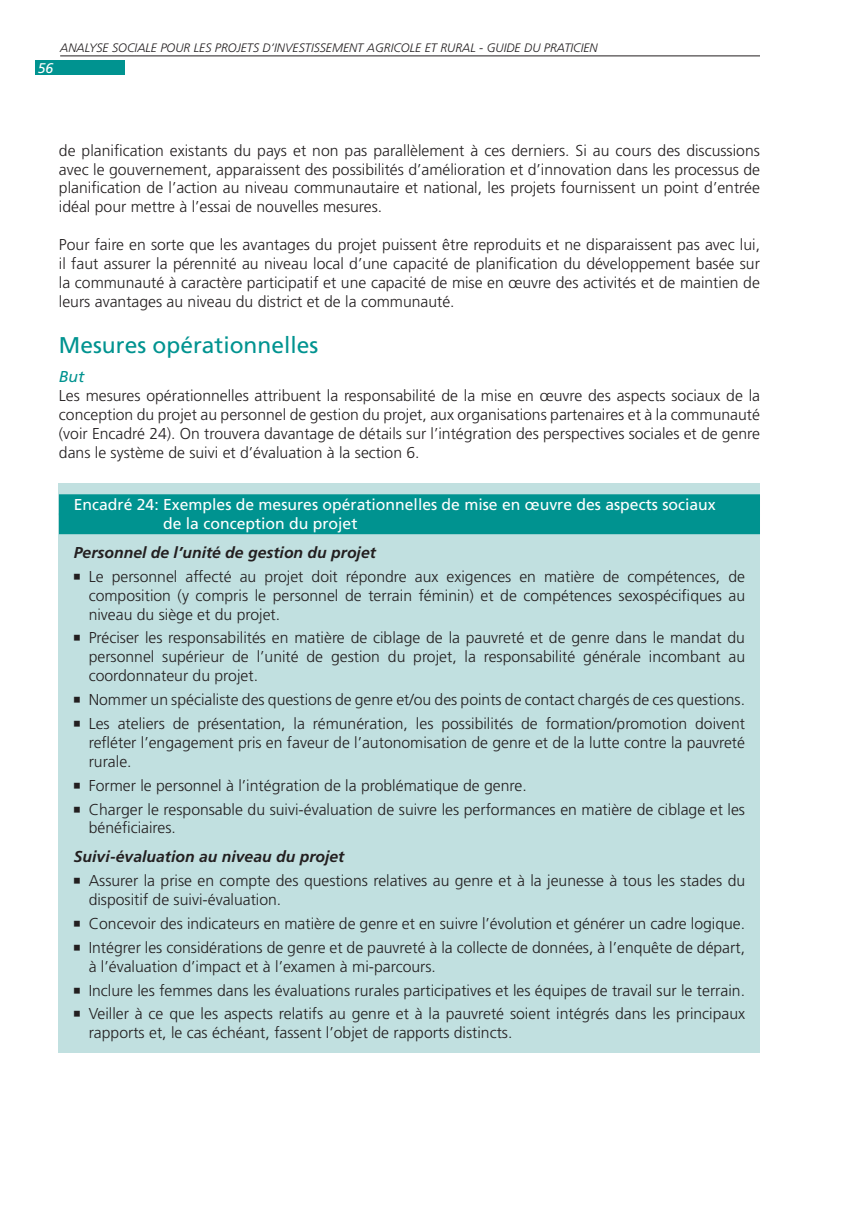
<style>
.page{position:relative;width:845px;height:1212px;background:#fff}
.page>*{position:absolute;margin:0;border:0;box-sizing:border-box;transform-origin:0 0}
.t1{font:22.75px "Frutiger LT Std";color:#009390}
.t2{font:300 15.75px/18.9px "Frutiger LT Std";color:#231f20}
.t3{font:15.75px/18.9px "Frutiger LT Std";color:#fff}
.t4{font:italic 700 15.75px "Frutiger LT Std";color:#231f20}
.t5{font:italic 15.75px "Frutiger LT Std";color:#009390}
.t6{font:italic 14px "Frutiger LT Std";color:#fff}
.t7{font:italic 300 12.25px "Frutiger LT Std";color:#231f20}
</style>
<div class="page">
<div style="left:35px;top:60px;width:90px;height:15px;background:#009390"></div>
<hr style="left:60px;top:55px;width:700px;height:1px;background:#231f20">
<div style="left:59px;top:483px;width:701px;height:570px;background:#c1e0e0"></div>
<div style="left:59px;top:494px;width:701px;height:21px;background:#009390"></div>
<div style="left:59px;top:513px;width:701px;height:21px;background:#009390"></div>
<p class="t7" style="left:60px;top:42px;width:539px">ANALYSE SOCIALE POUR LES PROJETS D’INVESTISSEMENT AGRICOLE ET RURAL - GUIDE DU PRATICIEN</p>
<p class="t6" style="left:38px;top:61px;width:17px">56</p>
<p class="t2" style="left:59px;top:142px;width:702px;text-align:justify">de planification existants du pays et non pas parallèlement à ces derniers. Si au cours des discussions avec le gouvernement, apparaissent des possibilités d’amélioration et d’innovation dans les processus de planification de l’action au niveau communautaire et national, les projets fournissent un point d’entrée idéal pour mettre à l’essai de nouvelles mesures.</p>
<p class="t2" style="left:59px;top:236px;width:702px;text-align:justify">Pour faire en sorte que les avantages du projet puissent être reproduits et ne disparaissent pas avec lui, il faut assurer la pérennité au niveau local d’une capacité de planification du développement basée sur la communauté à caractère participatif et une capacité de mise en œuvre des activités et de maintien de leurs avantages au niveau du district et de la communauté.</p>
<h1 class="t1" style="left:59px;top:334px;width:261px">Mesures opérationnelles</h1>
<p class="t5" style="left:59px;top:369px;width:27px">But</p>
<p class="t2" style="left:59px;top:387px;width:702px;text-align:justify">Les mesures opérationnelles attribuent la responsabilité de la mise en œuvre des aspects sociaux de la conception du projet au personnel de gestion du projet, aux organisations partenaires et à la communauté (voir Encadré 24). On trouvera davantage de détails sur l’intégration des perspectives sociales et de genre dans le système de suivi et d’évaluation à la section 6.</p>
<p class="t3" style="left:163px;top:496px;width:554px;text-indent:-89px">Encadré 24: Exemples de mesures opérationnelles de mise en œuvre des aspects sociaux de la conception du projet</p>
<p class="t4" style="left:74px;top:545px;width:303px">Personnel de l’unité de gestion du projet</p>
<p class="t2" style="left:89px;top:568px;width:658px;text-align:justify">Le personnel affecté au projet doit répondre aux exigences en matière de compétences, de composition (y compris le personnel de terrain féminin) et de compétences sexospécifiques au niveau du siège et du projet.</p>
<p class="t2" style="left:89px;top:629px;width:658px;text-align:justify">Préciser les responsabilités en matière de ciblage de la pauvreté et de genre dans le mandat du personnel supérieur de l’unité de gestion du projet, la responsabilité générale incombant au coordonnateur du projet.</p>
<p class="t2" style="left:89px;top:688px;width:658px;line-height:23.8px">Nommer un spécialiste des questions de genre et/ou des points de contact chargés de ces questions.<br>Les ateliers de présentation, la rémunération, les possibilités de formation/promotion doivent</p>
<p class="t2" style="left:89px;top:734px;width:658px">refléter l’engagement pris en faveur de l’autonomisation de genre et de la lutte contre la pauvreté rurale.</p>
<p class="t2" style="left:89px;top:774px;width:658px;line-height:23.8px">Former le personnel à l’intégration de la problématique de genre.<br>Charger le responsable du suivi-évaluation de suivre les performances en matière de ciblage et les</p>
<p class="t2" style="left:89px;top:819px;width:89px">bénéficiaires.</p>
<p class="t4" style="left:74px;top:849px;width:272px">Suivi-évaluation au niveau du projet</p>
<p class="t2" style="left:89px;top:872px;width:658px">Assurer la prise en compte des questions relatives au genre et à la jeunesse à tous les stades du dispositif de suivi-évaluation.</p>
<p class="t2" style="left:89px;top:912px;width:658px;line-height:23.8px">Concevoir des indicateurs en matière de genre et en suivre l’évolution et générer un cadre logique.<br>Intégrer les considérations de genre et de pauvreté à la collecte de données, à l’enquête de départ,</p>
<p class="t2" style="left:89px;top:955px;width:658px;line-height:23.8px">à l’évaluation d’impact et à l’examen à mi-parcours.<br>Inclure les femmes dans les évaluations rurales participatives et les équipes de travail sur le terrain.<br>Veiller à ce que les aspects relatifs au genre et à la pauvreté soient intégrés dans les principaux</p>
<p class="t2" style="left:89px;top:1024px;width:425px">rapports et, le cas échéant, fassent l’objet de rapports distincts.</p>
</div>
